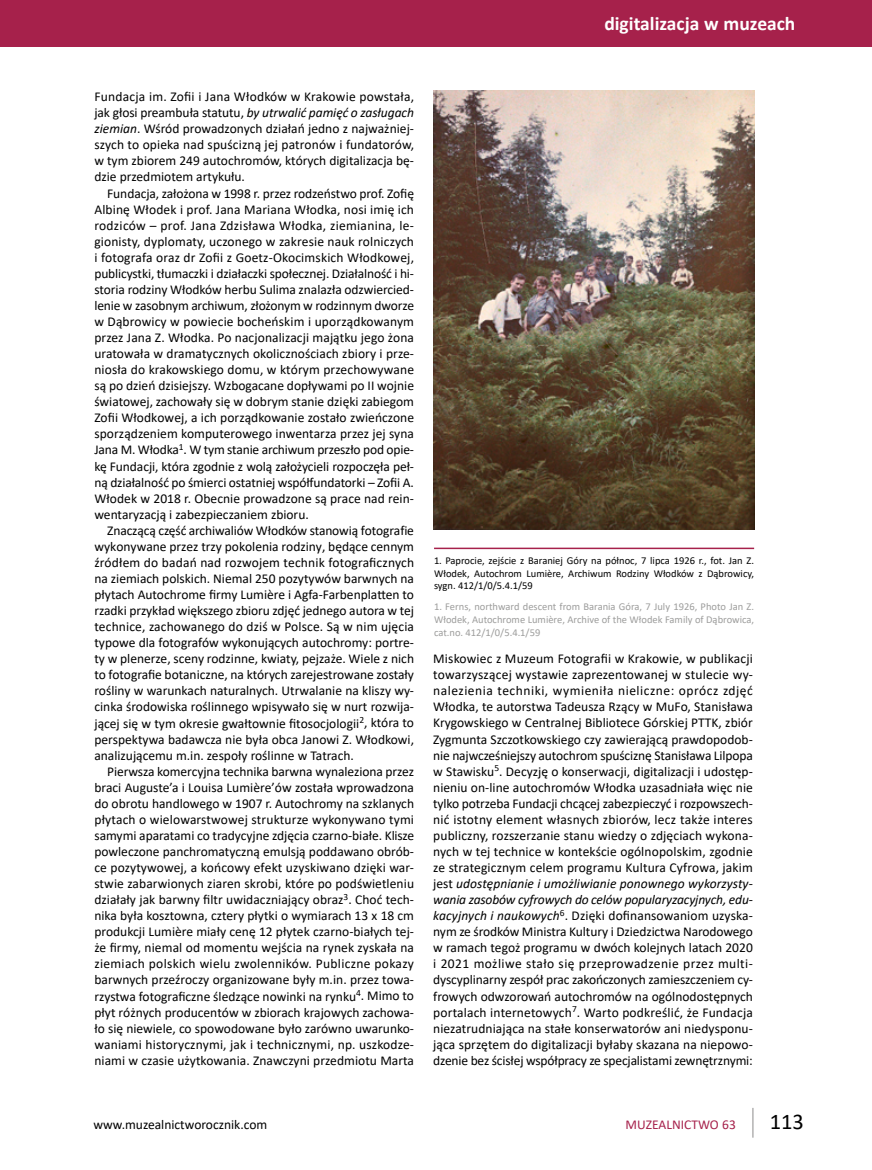
<style>
.page{position:relative;width:872px;height:1170px;background:#fff}
.page>*{position:absolute;margin:0;border:0;box-sizing:border-box;transform-origin:0 0}
.t1{font:22.5px "Calibri";color:#000}
.t2{font:700 19.5px "Calibri";color:#fff}
.t3{font:13.5px/16px "Calibri";color:#000;text-align:justify}
.t4{font:13.5px "Calibri";color:#a6214b}
.t5{font:10.5px/12.6px "Calibri";color:#9d9d9c;text-align:justify}
.t6{font:10.5px/12.6px "Calibri";color:#000;text-align:justify}
.s1{font-style:italic}
</style>
<div class="page">
<hr style="left:752px;top:1107px;width:1px;height:30px;background:#b3b2b2">
<div style="left:0;top:0;width:872px;height:47px;background:#a6214b"></div>
<img style="left:433px;top:90px;width:321px;height:439px">
<hr style="left:434px;top:547px;width:320px;height:2px;background:#a6214b">
<h2 class="t2" style="left:604px;top:10px;width:192px">digitalizacja w muzeach</h2>
<p class="t3" style="left:94px;top:88px;width:321px">Fundacja im. Zofii i Jana Włodków w Krakowie powstała, jak głosi preambuła statutu, <span class="s1">by utrwalić pamięć o zasługach ziemian</span>. Wśród prowadzonych działań jedno z najważniej&shy;szych to opieka nad spuścizną jej patronów i fundatorów, w tym zbiorem 249 autochromów, których digitalizacja bę&shy;dzie przedmiotem artykułu.</p>
<p class="t3" style="left:94px;top:185px;width:321px;text-indent:13px">Fundacja, założona w 1998 r. przez rodzeństwo prof. Zofię Albinę Włodek i prof. Jana Mariana Włodka, nosi imię ich rodziców – prof. Jana Zdzisława Włodka, ziemianina, le&shy;gionisty, dyplomaty, uczonego w zakresie nauk rolniczych i fotografa oraz dr Zofii z Goetz-Okocimskich Włodkowej, publicystki, tłumaczki i działaczki społecznej. Działalność i hi&shy;storia rodziny Włodków herbu Sulima znalazła odzwiercied&shy;lenie w zasobnym archiwum, złożonym w rodzinnym dworze w Dąbrowicy w powiecie bocheńskim i uporządkowanym przez Jana Z. Włodka. Po nacjonalizacji majątku jego żona uratowała w dramatycznych okolicznościach zbiory i prze&shy;niosła do krakowskiego domu, w którym przechowywane są po dzień dzisiejszy. Wzbogacane dopływami po II wojnie światowej, zachowały się w dobrym stanie dzięki zabiegom Zofii Włodkowej, a ich porządkowanie zostało zwieńczone sporządzeniem komputerowego inwentarza przez jej syna Jana M. Włodka<sup>1</sup>. W tym stanie archiwum przeszło pod opie&shy;kę Fundacji, która zgodnie z wolą założycieli rozpoczęła peł&shy;ną działalność po śmierci ostatniej współfundatorki – Zofii A.<br>Włodek w 2018 r. Obecnie prowadzone są prace nad rein&shy;wentaryzacją i zabezpieczaniem zbioru.</p>
<p class="t3" style="left:94px;top:522px;width:321px;text-indent:13px">Znaczącą część archiwaliów Włodków stanowią fotografie wykonywane przez trzy pokolenia rodziny, będące cennym źródłem do badań nad rozwojem technik fotograficznych na ziemiach polskich. Niemal 250 pozytywów barwnych na płytach Autochrome firmy Lumière i Agfa-Farbenplatten to rzadki przykład większego zbioru zdjęć jednego autora w tej technice, zachowanego do dziś w Polsce. Są w nim ujęcia typowe dla fotografów wykonujących autochromy: portre&shy;ty w plenerze, sceny rodzinne, kwiaty, pejzaże. Wiele z nich to fotografie botaniczne, na których zarejestrowane zostały rośliny w warunkach naturalnych. Utrwalanie na kliszy wy&shy;cinka środowiska roślinnego wpisywało się w nurt rozwija&shy;jącej się w tym okresie gwałtownie fitosocjologii<sup>2</sup>, która to perspektywa badawcza nie była obca Janowi Z. Włodkowi, analizującemu m.in. zespoły roślinne w Tatrach.</p>
<p class="t3" style="left:94px;top:762px;width:321px;text-indent:13px">Pierwsza komercyjna technika barwna wynaleziona przez braci Auguste’a i Louisa Lumière’ów została wprowadzona do obrotu handlowego w 1907 r. Autochromy na szklanych płytach o wielowarstwowej strukturze wykonywano tymi samymi aparatami co tradycyjne zdjęcia czarno-białe. Klisze powleczone panchromatyczną emulsją poddawano obrób&shy;ce pozytywowej, a końcowy efekt uzyskiwano dzięki war&shy;stwie zabarwionych ziaren skrobi, które po podświetleniu działały jak barwny filtr uwidaczniający obraz<sup>3</sup>. Choć tech&shy;nika była kosztowna, cztery płytki o wymiarach 13 x 18 cm produkcji Lumière miały cenę 12 płytek czarno-białych tej&shy;że firmy, niemal od momentu wejścia na rynek zyskała na ziemiach polskich wielu zwolenników. Publiczne pokazy barwnych przeźroczy organizowane były m.in. przez towa&shy;rzystwa fotograficzne śledzące nowinki na rynku<sup>4</sup>. Mimo to płyt różnych producentów w zbiorach krajowych zachowa&shy;ło się niewiele, co spowodowane było zarówno uwarunko&shy;waniami historycznymi, jak i technicznymi, np. uszkodze&shy;niami w czasie użytkowania. Znawczyni przedmiotu Marta</p>
<p class="t6" style="left:434px;top:554px;width:321px">1. Paprocie, zejście z Baraniej Góry na północ, 7 lipca 1926 r., fot. Jan Z.<br>Włodek, Autochrom Lumière, Archiwum Rodziny Włodków z Dąbrowicy, sygn. 412/1/0/5.4.1/59</p>
<p class="t5" style="left:434px;top:600px;width:321px">1. Ferns, northward descent from Barania Góra, 7 July 1926, Photo Jan Z.<br>Włodek, Autochrome Lumière, Archive of the Włodek Family of Dąbrowica, cat.no. 412/1/0/5.4.1/59</p>
<p class="t3" style="left:433px;top:650px;width:321px">Miskowiec z Muzeum Fotografii w Krakowie, w publikacji towarzyszącej wystawie zaprezentowanej w stulecie wy&shy;nalezienia techniki, wymieniła nieliczne: oprócz zdjęć Włodka, te autorstwa Tadeusza Rzący w MuFo, Stanisława Krygowskiego w Centralnej Bibliotece Górskiej PTTK, zbiór Zygmunta Szczotkowskiego czy zawierającą prawdopodob&shy;nie najwcześniejszy autochrom spuściznę Stanisława Lilpopa w Stawisku<sup>5</sup>. Decyzję o konserwacji, digitalizacji i udostęp&shy;nieniu on-line autochromów Włodka uzasadniała więc nie tylko potrzeba Fundacji chcącej zabezpieczyć i rozpowszech&shy;nić istotny element własnych zbiorów, lecz także interes publiczny, rozszerzanie stanu wiedzy o zdjęciach wykona&shy;nych w tej technice w kontekście ogólnopolskim, zgodnie ze strategicznym celem programu Kultura Cyfrowa, jakim jest <span class="s1">udostępnianie i umożliwianie ponownego wykorzysty&shy;wania zasobów cyfrowych do celów popularyzacyjnych, edu&shy;kacyjnych i naukowych</span><sup>6</sup>. Dzięki dofinansowaniom uzyska&shy;nym ze środków Ministra Kultury i Dziedzictwa Narodowego w ramach tegoż programu w dwóch kolejnych latach 2020 i 2021 możliwe stało się przeprowadzenie przez multi&shy;dyscyplinarny zespół prac zakończonych zamieszczeniem cy&shy;frowych odwzorowań autochromów na ogólnodostępnych portalach internetowych<sup>7</sup>. Warto podkreślić, że Fundacja niezatrudniająca na stałe konserwatorów ani niedysponu&shy;jąca sprzętem do digitalizacji byłaby skazana na niepowo&shy;dzenie bez ścisłej współpracy ze specjalistami zewnętrznymi:</p>
<p class="t3" style="left:94px;top:1115px;width:175px">www.muzealnictworocznik.com</p>
<p class="t4" style="left:625px;top:1114px;width:112px">MUZEALNICTWO 63</p>
<h1 class="t1" style="left:770px;top:1105px;width:36px">113</h1>
</div>
